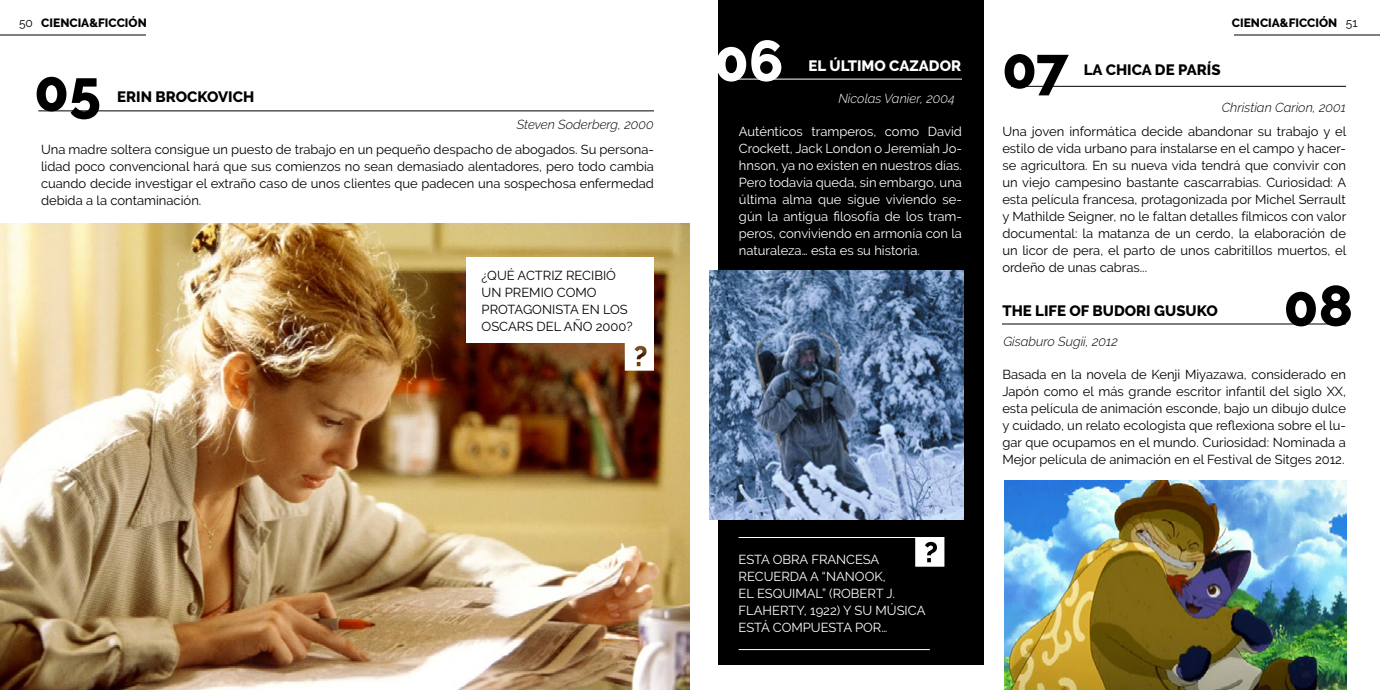
<style>
.page{position:relative;width:1380px;height:690px;background:#fff}
.page>*{position:absolute;margin:0;border:0;box-sizing:border-box;transform-origin:0 0}
.t1{font:800 57.1px "Raleway";color:#000}
.t2{font:800 57.1px "Raleway";color:#fff}
.t3{font:800 15px "Raleway";color:#000}
.t4{font:800 15px "Raleway";color:#fff}
.t5{font:13px/17px "Raleway";color:#000;text-align:justify}
.t6{font:13px/17px "Raleway";color:#fff;text-align:justify}
.t7{font:italic 300 13px "Raleway";color:#000}
.t8{font:italic 300 13px "Raleway";color:#fff}
.t9{font:800 12px "Raleway";color:#000}
.s1{font-weight:400}
</style>
<div class="page">
<hr style="left:38px;top:110px;width:616px;height:1px;background:#000">
<img style="left:0;top:223px;width:690px;height:467px">
<hr style="left:0;top:34px;width:146px;height:2px;background:#000">
<hr style="left:1234px;top:34px;width:146px;height:2px;background:#000">
<svg style="left:625px;top:343px;width:29px;height:28px"></svg>
<div style="left:466px;top:257px;width:188px;height:86px;background:#fff"></div>
<div style="left:718px;top:0;width:266px;height:665px;background:#000"></div>
<hr style="left:728px;top:79px;width:234px;height:1px;background:#fff">
<hr style="left:1011px;top:86px;width:335px;height:1px;background:#000">
<hr style="left:1002px;top:323px;width:344px;height:1px;background:#000">
<hr style="left:739px;top:537px;width:205px;height:1px;background:#fff">
<hr style="left:739px;top:649px;width:191px;height:1px;background:#fff">
<svg style="left:915px;top:538px;width:29px;height:29px"></svg>
<img style="left:709px;top:270px;width:254px;height:249px">
<img style="left:1005px;top:481px;width:341px;height:209px">
<p class="t9" style="left:19px;top:16px;width:129px"><span class="s1">50</span> CIENCIA&amp;FICCIÓN</p>
<p class="t9" style="left:1232px;top:16px;width:127px">CIENCIA&amp;FICCIÓN <span class="s1">51</span></p>
<h1 class="t1" style="left:34px;top:58px;width:68px">05</h1>
<p class="t3" style="left:117px;top:88px;width:139px">ERIN BROCKOVICH</p>
<p class="t7" style="left:517px;top:117px;width:139px">Steven Soderberg, 2000</p>
<p class="t5" style="left:41px;top:141px;width:614px">Una madre soltera consigue un puesto de trabajo en un pequeño despacho de abogados. Su persona&shy;lidad poco convencional hará que sus comienzos no sean demasiado alentadores, pero todo cambia cuando decide investigar el extraño caso de unos clientes que padecen una sospechosa enfermedad debida a la contaminación.</p>
<p class="t5" style="left:482px;top:267px;width:45px">¿Qu é actriz</p>
<p class="t5" style="left:566px;top:267px;width:8px">recibi</p>
<p class="t5" style="left:606px;top:267px;width:11px">ó</p>
<p class="t5" style="left:482px;top:284px;width:33px">un premio</p>
<p class="t5" style="left:557px;top:284px;width:11px">como</p>
<p class="t5" style="left:482px;top:301px;width:10px">protagonista</p>
<p class="t5" style="left:582px;top:301px;width:30px">en los</p>
<p class="t5" style="left:482px;top:318px;width:19px">Oscars</p>
<p class="t5" style="left:537px;top:318px;width:9px">del</p>
<p class="t5" style="left:564px;top:318px;width:11px">año</p>
<p class="t5" style="left:596px;top:318px;width:38px">2000?</p>
<h1 class="t2" style="left:714px;top:28px;width:71px">06</h1>
<p class="t4" style="left:809px;top:57px;width:154px">EL ÚLTIMO CAZADOR</p>
<p class="t8" style="left:838px;top:91px;width:118px">Nicolas Vanier, 2004</p>
<h1 class="t1" style="left:1002px;top:36px;width:68px">07</h1>
<p class="t3" style="left:1084px;top:62px;width:131px">LA CHICA DE PARÍS</p>
<p class="t7" style="left:1222px;top:100px;width:126px">Christian Carion, 2001</p>
<p class="t6" style="left:739px;top:123px;width:225px">Auténticos tramperos, como David Crockett, Jack London o Jeremiah Jo&shy;hnson, ya no existen en nuestros días.<br>Pero todavía queda, sin embargo, una última alma que sigue viviendo se&shy;gún la antigua filosofía de los tram&shy;peros, conviviendo en armonía con la naturaleza… esta es su historia.</p>
<p class="t5" style="left:1002px;top:122px;width:346px">Una joven informática decide abandonar su trabajo y el estilo de vida urbano para instalarse en el campo y hacer&shy;se agricultora. En su nueva vida tendrá que convivir con un viejo campesino bastante cascarrabias. Curiosidad: A esta película francesa, protagonizada por Michel Serrault y Mathilde Seigner, no le faltan detalles fílmicos con valor documental: la matanza de un cerdo, la elaboración de un licor de pera, el parto de unos cabritillos muertos, el ordeño de unas cabras...</p>
<p class="t3" style="left:1002px;top:302px;width:175px">THE LIFE OF BUDORI GUSUK</p>
<p class="t3" style="left:1206px;top:302px;width:13px">O</p>
<p class="t7" style="left:1003px;top:334px;width:116px">Gisaburo Sugii, 2012</p>
<h1 class="t1" style="left:1283px;top:273px;width:71px">08</h1>
<p class="t6" style="left:739px;top:551px;width:17px">Esta</p>
<p class="t6" style="left:773px;top:551px;width:10px">obra</p>
<p class="t6" style="left:811px;top:551px;width:10px">francesa</p>
<p class="t6" style="left:739px;top:568px;width:10px">recuerda</p>
<p class="t6" style="left:810px;top:568px;width:37px">a “Nanook</p>
<p class="t6" style="left:883px;top:568px;width:4px">,</p>
<p class="t6" style="left:739px;top:585px;width:28px">el esquimal</p>
<p class="t6" style="left:822px;top:585px;width:29px">” (Robert</p>
<p class="t6" style="left:886px;top:585px;width:10px">J.</p>
<p class="t6" style="left:739px;top:602px;width:17px">Flaherty</p>
<p class="t6" style="left:804px;top:602px;width:101px">, 1922) y su m úsica</p>
<p class="t6" style="left:739px;top:619px;width:9px">está</p>
<p class="t6" style="left:773px;top:619px;width:10px">compuesta</p>
<p class="t6" style="left:855px;top:619px;width:10px">por</p>
<p class="t6" style="left:881px;top:619px;width:7px">…</p>
<p class="t5" style="left:1002px;top:366px;width:345px">Basada en la novela de Kenji Miyazawa, considerado en Japón como el más grande escritor infantil del siglo XX, esta película de animación esconde, bajo un dibujo dulce y cuidado, un relato ecologista que reflexiona sobre el lu&shy;gar que ocupamos en el mundo. Curiosidad: Nominada a Mejor película de animación en el Festival de Sitges 2012.</p>
</div>
